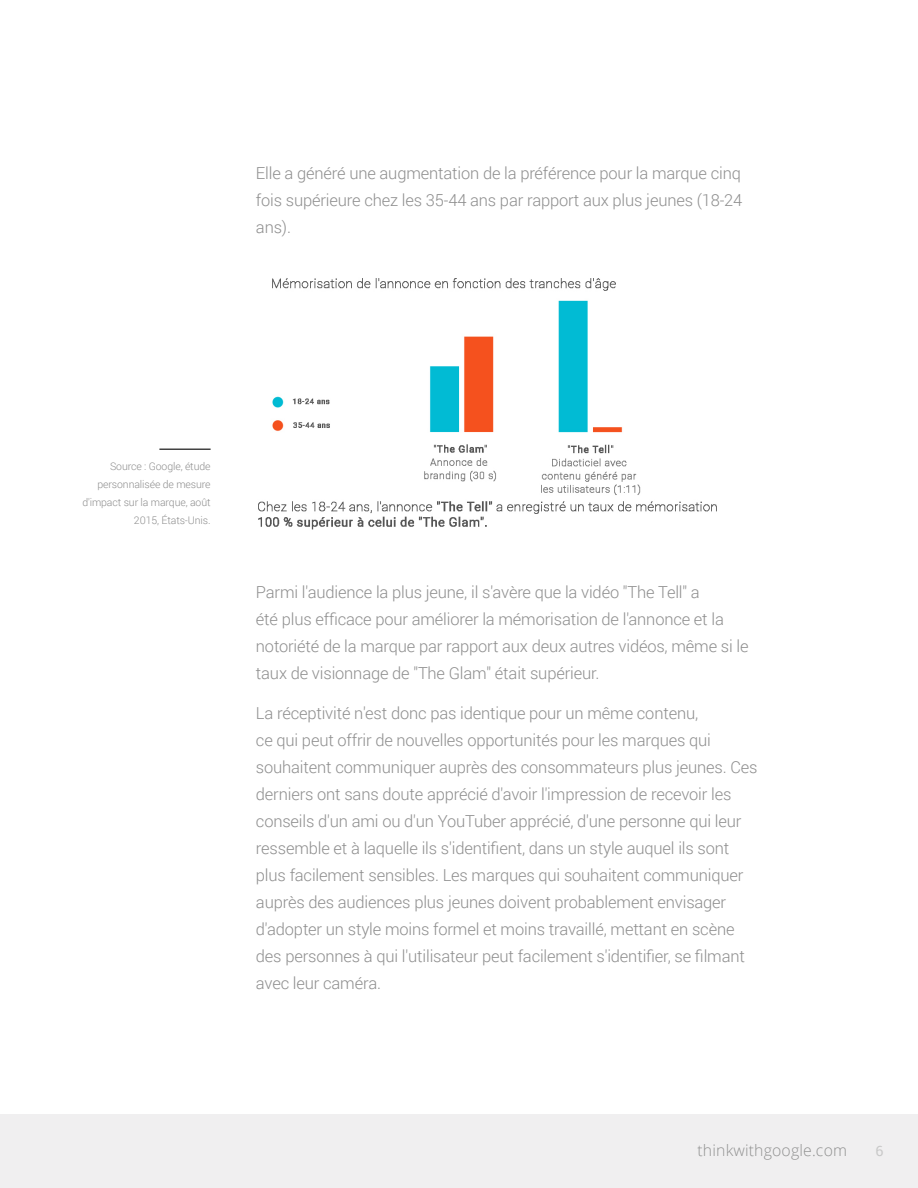
<style>
.page{position:relative;width:918px;height:1188px;background:#fff}
.page>*{position:absolute;margin:0;border:0;box-sizing:border-box;transform-origin:0 0}
.Body_Copy{font:300 16.5px/27px "Roboto";letter-spacing:-.01em;color:#8e8e8e}
.t1{font:300 15.75px "Open Sans";letter-spacing:.01em;color:#666766}
.t2{font:14.25px "Roboto";color:#c9c9c9}
.Sidebar_Source{font:300 10.5px/18px "Roboto";letter-spacing:-.01em;color:#8e8e8e;text-align:right}
</style>
<div class="page">
<div style="left:0;top:1114px;width:918px;height:74px;background:#f0eff0"></div>
<img style="left:258px;top:278px;width:459px;height:252px">
<hr style="left:159px;top:448px;width:52px;height:2px;background:#424242">
<p class="Body_Copy" style="left:256px;top:159px;width:488px;text-align:justify">Elle a généré une augmentation de la préférence pour la marque cinq fois supérieure chez les 35-44 ans par rapport aux plus jeunes (18-24 ans).</p>
<p class="Sidebar_Source" style="left:82px;top:456px;width:130px">Source : Google, étude personnalisée de mesure d'impact sur la marque, août<br>2015, États-Unis.</p>
<p class="Body_Copy" style="left:256px;top:578px;width:494px">Parmi l'audience la plus jeune, il s'avère que la vidéo "The Tell" a<br>été plus efficace pour améliorer la mémorisation de l'annonce et la notoriété de la marque par rapport aux deux autres vidéos, même si le taux de visionnage de "The Glam" était supérieur.</p>
<p class="Body_Copy" style="left:256px;top:699px;width:503px">La réceptivité n'est donc pas identique pour un même contenu,<br>ce qui peut offrir de nouvelles opportunités pour les marques qui souhaitent communiquer auprès des consommateurs plus jeunes. Ces derniers ont sans doute apprécié d'avoir l'impression de recevoir les conseils d'un ami ou d'un YouTuber apprécié, d'une personne qui leur ressemble et à laquelle ils s'identifient, dans un style auquel ils sont plus facilement sensibles. Les marques qui souhaitent communiquer auprès des audiences plus jeunes doivent probablement envisager d'adopter un style moins formel et moins travaillé, mettant en scène des personnes à qui l'utilisateur peut facilement s'identifier, se filmant avec leur caméra.</p>
<p class="t1" style="left:698px;top:1140px;width:151px">thinkwithgoogle.com</p>
<p class="t2" style="left:876px;top:1141px;width:10px">6</p>
</div>
